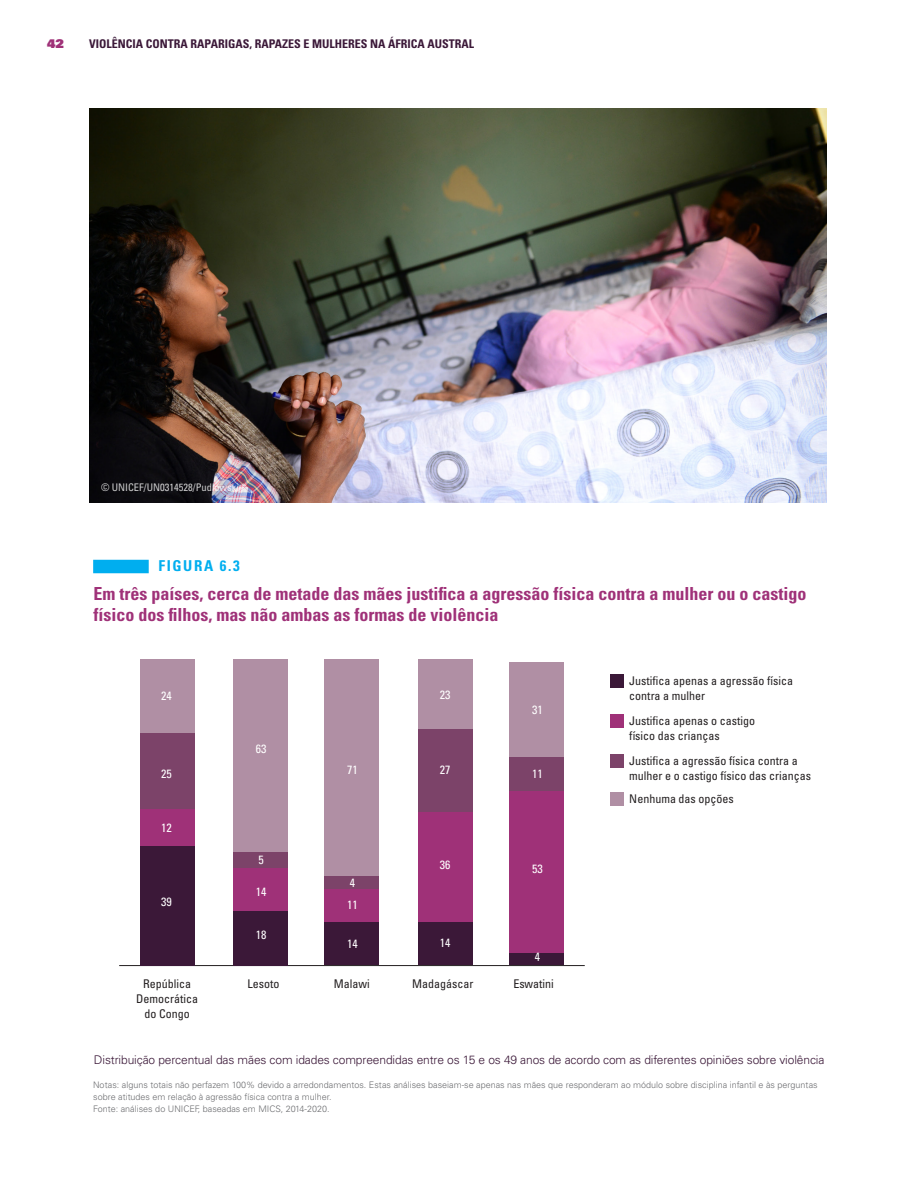
<style>
.page{position:relative;width:918px;height:1188px;background:#fff}
.page>*{position:absolute;margin:0;border:0;box-sizing:border-box;transform-origin:0 0}
.Paragraph_Text_E{font:700 condensed 18px/21px "Univers LT Std";color:#9f3178}
.Paragraph_Text_E-2{font:700 condensed 15px "Univers LT Std";letter-spacing:.11em;color:#00aeef}
.Paragraph_Text_E-3{font:condensed 12px/15px "Univers LT Std";color:#231f20}
.t1{font:300 12px "Univers LT Std";letter-spacing:-.01em;color:#3b1838}
.t2{font:700 condensed 12px "Univers LT Std";color:#3b1838}
.Paragraph_Text_E-4{font:condensed 12px "Univers LT Std";color:#fff}
.t3{font:12px "Univers LT Std X Black";color:#9f3178}
.t4{font:condensed 10.5px "Univers LT Std";color:#fff}
.t5{font:300 9px/12px "Univers LT Std";color:#6c6d70}
</style>
<div class="page">
<div style="left:93px;top:560px;width:56px;height:13px;background:#00aeef"></div>
<hr style="left:119px;top:965px;width:466px;height:1px;background:#231f20">
<div style="left:140px;top:659px;width:54px;height:74px;background:#b08fa4"></div>
<div style="left:234px;top:659px;width:54px;height:193px;background:#b08fa4"></div>
<div style="left:325px;top:659px;width:54px;height:218px;background:#b08fa4"></div>
<div style="left:418px;top:659px;width:55px;height:71px;background:#b08fa4"></div>
<div style="left:509px;top:662px;width:55px;height:95px;background:#b08fa4"></div>
<div style="left:140px;top:733px;width:54px;height:76px;background:#7c4369"></div>
<div style="left:234px;top:852px;width:54px;height:16px;background:#7c4369"></div>
<div style="left:325px;top:877px;width:54px;height:12px;background:#7c4369"></div>
<div style="left:418px;top:730px;width:55px;height:82px;background:#7c4369"></div>
<div style="left:509px;top:757px;width:55px;height:34px;background:#7c4369"></div>
<div style="left:140px;top:809px;width:54px;height:37px;background:#9f3178"></div>
<div style="left:234px;top:868px;width:54px;height:43px;background:#9f3178"></div>
<div style="left:325px;top:889px;width:54px;height:33px;background:#9f3178"></div>
<div style="left:418px;top:812px;width:55px;height:110px;background:#9f3178"></div>
<div style="left:509px;top:791px;width:55px;height:163px;background:#9f3178"></div>
<div style="left:140px;top:846px;width:54px;height:119px;background:#3b1838"></div>
<div style="left:234px;top:911px;width:54px;height:54px;background:#3b1838"></div>
<div style="left:325px;top:922px;width:54px;height:43px;background:#3b1838"></div>
<div style="left:418px;top:922px;width:55px;height:43px;background:#3b1838"></div>
<div style="left:509px;top:954px;width:55px;height:11px;background:#3b1838"></div>
<div style="left:610px;top:674px;width:13px;height:13px;background:#3b1838"></div>
<div style="left:610px;top:714px;width:13px;height:14px;background:#9f3178"></div>
<div style="left:610px;top:754px;width:13px;height:14px;background:#7c4369"></div>
<div style="left:610px;top:792px;width:13px;height:13px;background:#b08fa4"></div>
<img style="left:89px;top:108px;width:737px;height:395px">
<h3 class="t3" style="left:47px;top:36px;width:18px">42</h3>
<h3 class="t2" style="left:89px;top:37px;width:386px">VIOLÊNCIA CONTRA RAPARIGAS, RAPAZES E MULHERES NA ÁFRICA AUSTRAL</h3>
<p class="t4" style="left:101px;top:481px;width:139px">© UNICEF/UN0314528/Pudlowski</p>
<p class="Paragraph_Text_E-2" style="left:158px;top:557px;width:83px">FIGURA 6.3</p>
<p class="Paragraph_Text_E" style="left:94px;top:583px;width:714px">Em três países, cerca de metade das mães justifica a agressão física contra a mulher ou o castigo físico dos filhos, mas não ambas as formas de violência</p>
<p class="Paragraph_Text_E-4" style="left:161px;top:688px;width:12px">24</p>
<p class="Paragraph_Text_E-4" style="left:440px;top:687px;width:12px">23</p>
<p class="Paragraph_Text_E-4" style="left:532px;top:702px;width:12px">31</p>
<p class="Paragraph_Text_E-4" style="left:256px;top:741px;width:12px">63</p>
<p class="Paragraph_Text_E-4" style="left:161px;top:766px;width:12px">25</p>
<p class="Paragraph_Text_E-4" style="left:347px;top:762px;width:12px">71</p>
<p class="Paragraph_Text_E-4" style="left:440px;top:762px;width:12px">27</p>
<p class="Paragraph_Text_E-4" style="left:532px;top:766px;width:12px">11</p>
<p class="Paragraph_Text_E-4" style="left:161px;top:820px;width:12px">12</p>
<p class="Paragraph_Text_E-4" style="left:161px;top:894px;width:12px">39</p>
<p class="Paragraph_Text_E-4" style="left:258px;top:852px;width:7px">5</p>
<p class="Paragraph_Text_E-4" style="left:256px;top:884px;width:12px">14</p>
<p class="Paragraph_Text_E-4" style="left:256px;top:927px;width:12px">18</p>
<p class="Paragraph_Text_E-4" style="left:350px;top:875px;width:7px">4</p>
<p class="Paragraph_Text_E-4" style="left:347px;top:897px;width:12px">11</p>
<p class="Paragraph_Text_E-4" style="left:347px;top:936px;width:12px">14</p>
<p class="Paragraph_Text_E-4" style="left:440px;top:857px;width:12px">36</p>
<p class="Paragraph_Text_E-4" style="left:440px;top:935px;width:12px">14</p>
<p class="Paragraph_Text_E-4" style="left:532px;top:861px;width:12px">53</p>
<p class="Paragraph_Text_E-4" style="left:535px;top:950px;width:7px">4</p>
<p class="Paragraph_Text_E-3" style="left:143px;top:976px;width:49px">República</p>
<p class="Paragraph_Text_E-3" style="left:248px;top:976px;width:33px">Lesoto</p>
<p class="Paragraph_Text_E-3" style="left:334px;top:976px;width:37px">Malawi</p>
<p class="Paragraph_Text_E-3" style="left:412px;top:976px;width:63px">Madagáscar</p>
<p class="Paragraph_Text_E-3" style="left:513px;top:976px;width:42px">Eswatini</p>
<p class="Paragraph_Text_E-3" style="left:136px;top:991px;width:63px;text-align:center">Democrática do Congo</p>
<p class="Paragraph_Text_E-3" style="left:629px;top:673px;width:165px">Justifica apenas a agressão física contra a mulher</p>
<p class="Paragraph_Text_E-3" style="left:629px;top:713px;width:127px">Justifica apenas o castigo físico das crianças</p>
<p class="Paragraph_Text_E-3" style="left:629px;top:753px;width:183px">Justifica a agressão física contra a mulher e o castigo físico das crianças</p>
<p class="Paragraph_Text_E-3" style="left:629px;top:791px;width:106px">Nenhuma das opções</p>
<p class="t1" style="left:94px;top:1053px;width:732px">Distribuição percentual das mães com idades compreendidas entre os 15 e os 49 anos de acordo com as diferentes opiniões sobre violência</p>
<p class="t5" style="left:93px;top:1079px;width:726px">Notas: alguns totais não perfazem 100% devido a arredondamentos. Estas análises baseiam-se apenas nas mães que responderam ao módulo sobre disciplina infantil e às perguntas sobre atitudes em relação à agressão física contra a mulher.</p>
<p class="t5" style="left:93px;top:1103px;width:238px">Fonte: análises do UNICEF, baseadas em MICS, 2014-2020.</p>
</div>
